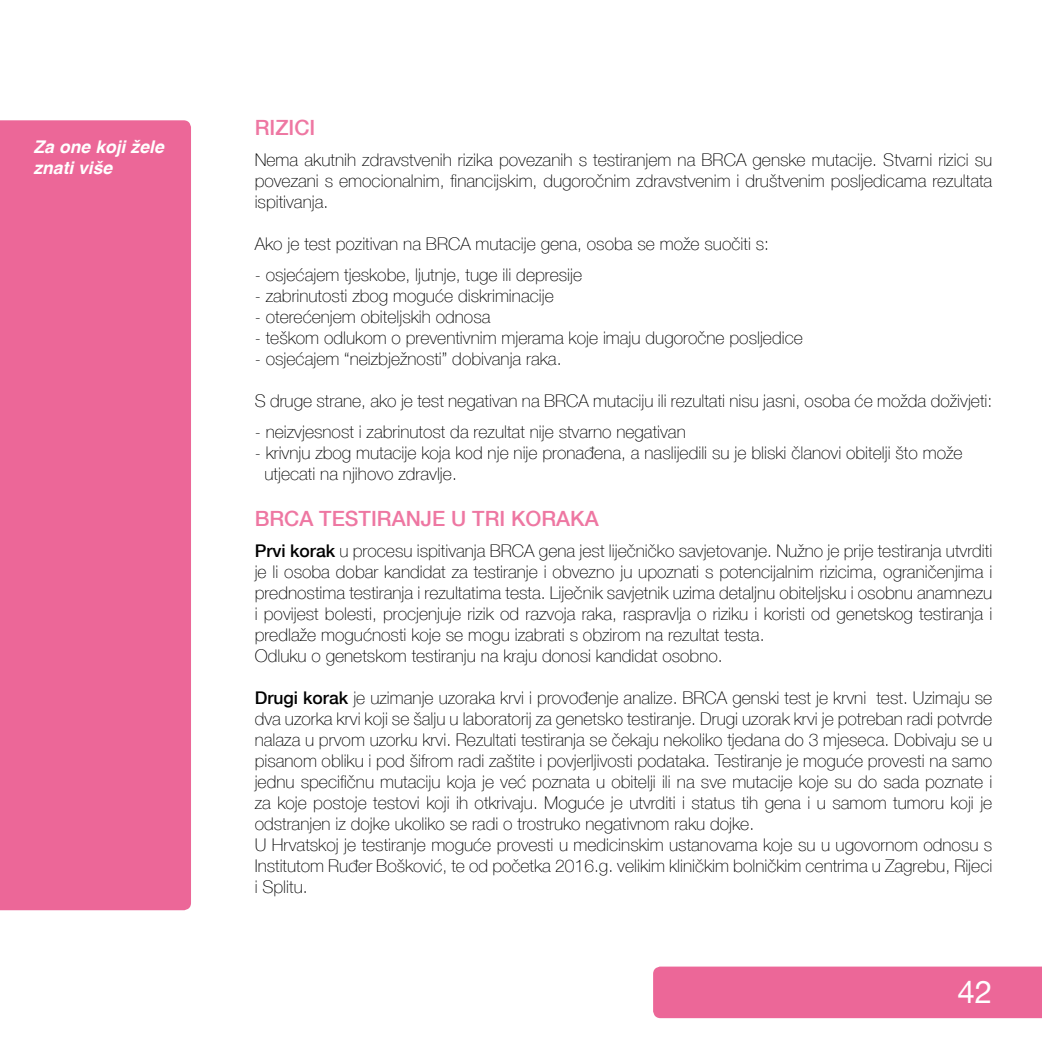
<style>
.page{position:relative;width:1042px;height:1042px;background:#fff}
.page>*{position:absolute;margin:0;border:0;box-sizing:border-box;transform-origin:0 0}
.t1{font:31.5px "Helvetica Neue";color:#fff}
.t2{font:500 21px "Helvetica Neue LT Com";color:#ee77a2}
.t3{font:100 17.5px/21px "Helvetica Neue LT Com";color:#000}
.t4{font:italic 700 17.5px/21px "Helvetica";color:#fff}
.s1{font-weight:500}
</style>
<div class="page">
<div style="left:0;top:120px;width:191px;height:790px;background:#ec6798"></div>
<div style="left:653px;top:966px;width:389px;height:52px;background:#ec6798"></div>
<p class="t4" style="left:33px;top:136px;width:132px">Za one koji žele znati više</p>
<p class="t2" style="left:255px;top:115px;width:62px">RIZICI</p>
<p class="t3" style="left:255px;top:149px;width:739px;text-align:justify">Nema akutnih zdravstvenih rizika povezanih s testiranjem na BRCA genske mutacije. Stvarni rizici su povezani s emocionalnim, financijskim, dugoročnim zdravstvenim i društvenim posljedicama rezultata ispitivanja.</p>
<p class="t3" style="left:255px;top:233px;width:516px">Ako je test pozitivan na BRCA mutacije gena, osoba se može suočiti s:</p>
<p class="t3" style="left:255px;top:264px;width:329px">- osjećajem tjeskobe, ljutnje, tuge ili depresije</p>
<p class="t3" style="left:255px;top:285px;width:301px">- zabrinutosti zbog moguće diskriminacije</p>
<p class="t3" style="left:255px;top:306px;width:237px">- oterećenjem obiteljskih odnosa</p>
<p class="t3" style="left:255px;top:327px;width:550px">- teškom odlukom o preventivnim mjerama koje imaju dugoročne posljedice</p>
<p class="t3" style="left:255px;top:348px;width:308px">- osjećajem “neizbježnosti” dobivanja raka.</p>
<p class="t3" style="left:255px;top:390px;width:739px">S druge strane, ako je test negativan na BRCA mutaciju ili rezultati nisu jasni, osoba će možda doživjeti:</p>
<p class="t3" style="left:255px;top:421px;width:432px">- neizvjesnost i zabrinutost da rezultat nije stvarno negativan</p>
<p class="t3" style="left:264px;top:442px;width:700px;text-indent:-10px">- krivnju zbog mutacije koja kod nje nije pronađena, a naslijedili su je bliski članovi obitelji što može utjecati na njihovo zdravlje.</p>
<p class="t2" style="left:255px;top:506px;width:345px">BRCA TESTIRANJE U TRI KORAKA</p>
<p class="t3" style="left:255px;top:540px;width:739px"><span class="s1">Prvi korak</span> u procesu ispitivanja BRCA gena jest liječničko savjetovanje. Nužno je prije testiranja utvrditi je li osoba dobar kandidat za testiranje i obvezno ju upoznati s potencijalnim rizicima, ograničenjima i prednostima testiranja i rezultatima testa. Liječnik savjetnik uzima detaljnu obiteljsku i osobnu anamnezu i povijest bolesti, procjenjuje rizik od razvoja raka, raspravlja o riziku i koristi od genetskog testiranja i predlaže mogućnosti koje se mogu izabrati s obzirom na rezultat testa.<br>Odluku o genetskom testiranju na kraju donosi kandidat osobno.</p>
<p class="t3" style="left:255px;top:687px;width:739px"><span class="s1">Drugi korak</span> je uzimanje uzoraka krvi i provođenje analize. BRCA genski test je krvni test. Uzimaju se dva uzorka krvi koji se šalju u laboratorij za genetsko testiranje. Drugi uzorak krvi je potreban radi potvrde nalaza u prvom uzorku krvi. Rezultati testiranja se čekaju nekoliko tjedana do 3 mjeseca. Dobivaju se u pisanom obliku i pod šifrom radi zaštite i povjerljivosti podataka. Testiranje je moguće provesti na samo jednu specifičnu mutaciju koja je već poznata u obitelji ili na sve mutacije koje su do sada poznate i za koje postoje testovi koji ih otkrivaju. Moguće je utvrditi i status tih gena i u samom tumoru koji je odstranjen iz dojke ukoliko se radi o trostruko negativnom raku dojke.<br>U Hrvatskoj je testiranje moguće provesti u medicinskim ustanovama koje su u ugovornom odnosu s Institutom Ruđer Bošković, te od početka 2016.g. velikim kliničkim bolničkim centrima u Zagrebu, Rijeci i Splitu.</p>
<h1 class="t1" style="left:957px;top:969px;width:37px">42</h1>
</div>
